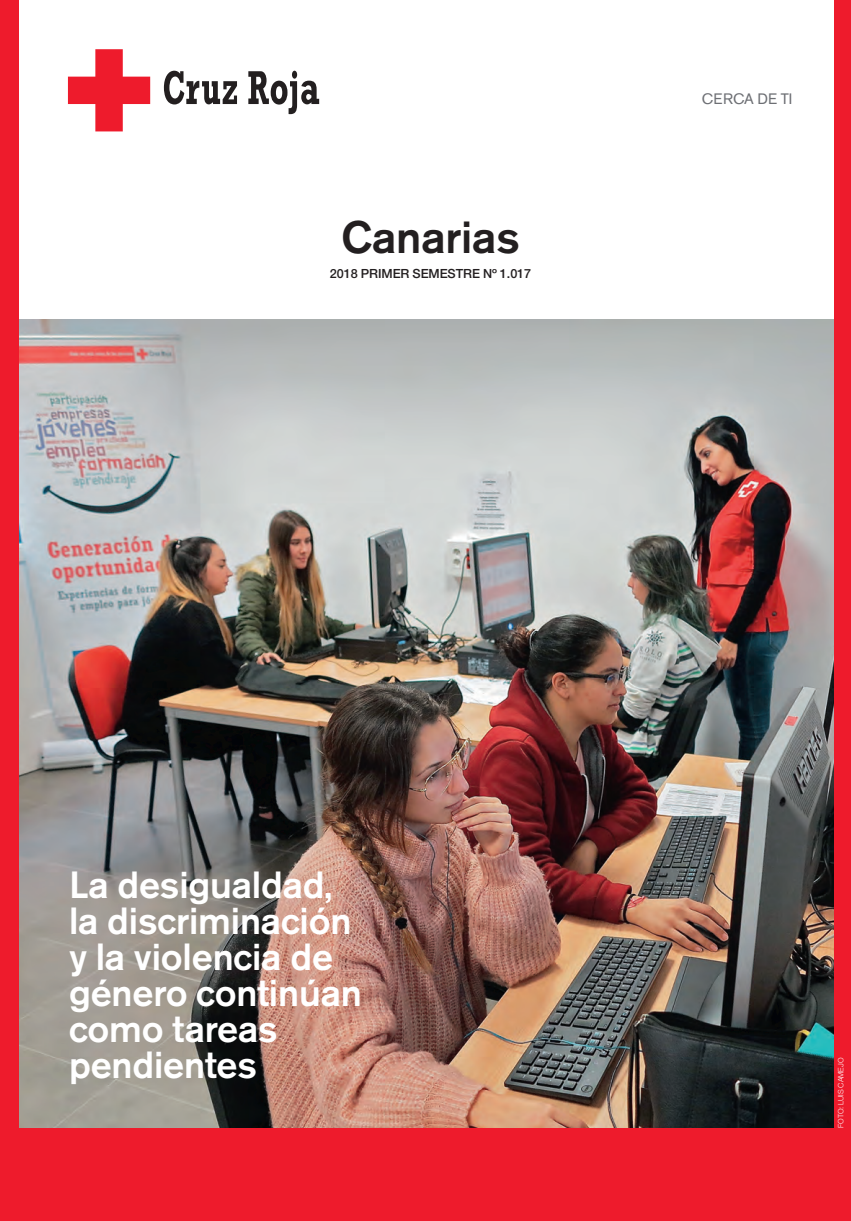
<style>
.page{position:relative;width:851px;height:1221px;background:#fff}
.page>*{position:absolute;margin:0;border:0;box-sizing:border-box;transform-origin:0 0}
.t1{font:500 45px "Akzidenz Grotesk BE";letter-spacing:-.005em;color:#231f20}
.t2{font:500 37.5px/36px "Akzidenz Grotesk BE";letter-spacing:-.005em;color:#fff}
.t3{font:15px "Akzidenz Grotesk BE";letter-spacing:.015em;color:#6d6f74}
.t4{font:500 12.6px "Helvetica Neue";letter-spacing:-.005em;color:#231f20}
.t5{font:300 7.5px "Helvetica Neue";letter-spacing:-.005em;color:#fff}
</style>
<div class="page">
<img style="left:18px;top:319px;width:816px;height:809px">
<svg style="left:164px;top:71px;width:73px;height:33px"></svg>
<svg style="left:248px;top:71px;width:71px;height:43px"></svg>
<svg style="left:68px;top:49px;width:82px;height:82px"></svg>
<div style="left:0;top:0;width:18px;height:1221px;background:#ee1b2c"></div>
<div style="left:834px;top:0;width:17px;height:1221px;background:#ee1b2c"></div>
<div style="left:0;top:1128px;width:851px;height:93px;background:#ee1b2c"></div>
<p class="t1" style="left:341px;top:220px;width:180px">Canarias</p>
<p class="t4" style="left:330px;top:269px;width:203px">2018 PRIMER SEMESTRE Nº 1.017</p>
<p class="t3" style="left:702px;top:94px;width:92px">CERCA DE TI</p>
<p class="t2" style="left:69px;top:870px;width:294px">La desigualdad, la discriminación y la violencia de género continúan como tareas pendientes</p>
<p class="t5" style="left:838px;top:1128px;width:72px;rotate:-90deg">FOTO: LUIS CAMEJO</p>
</div>
